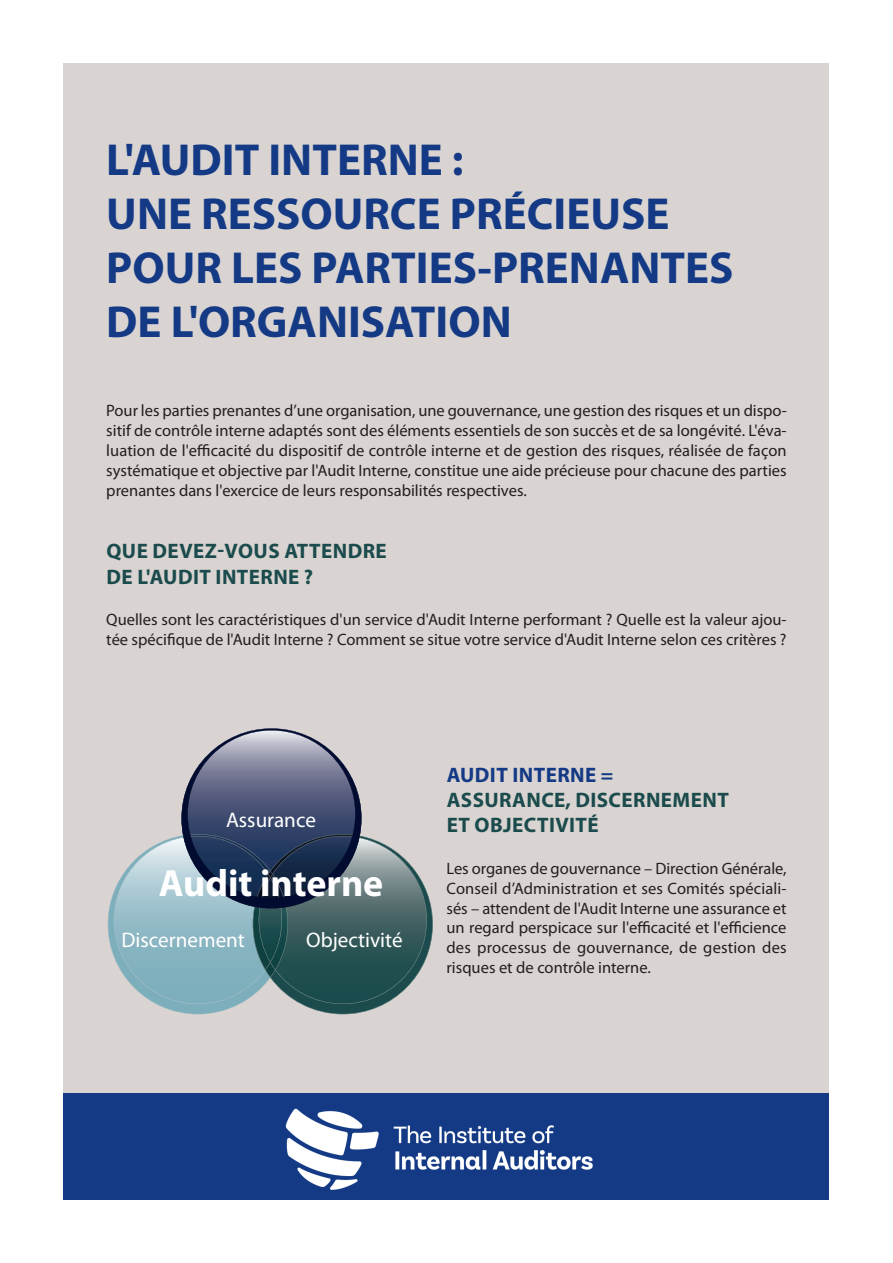
<style>
.page{position:relative;width:893px;height:1263px;background:#fff}
.page>*{position:absolute;margin:0;border:0;box-sizing:border-box;transform-origin:0 0}
.t1{font:700 45px/54px "Myriad Pro";color:#143a85}
.t2{font:700 38.1px "Myriad Pro";color:#fff}
.t3{font:21.15px "Myriad Pro";color:#fff}
.t4{font:700 21px/25.2px "Myriad Pro";letter-spacing:.02em;color:#1b4b4c}
.t5{font:700 21px "Myriad Pro";letter-spacing:.02em;color:#143a85}
.t6{font:16.5px/19.8px "Myriad Pro";color:#231f20;text-align:justify}
</style>
<div class="page">
<div style="left:64px;top:64px;width:765px;height:1135px;background:#d9d4d2"></div>
<div style="left:64px;top:1093px;width:765px;height:106px;background:#143a85"></div>
<svg style="left:108px;top:728px;width:325px;height:286px"></svg>
<img style="left:285px;top:1108px;width:308px;height:82px">
<h1 class="t1" style="left:106px;top:136px;width:629px">L'AUDIT INTERNE :<br>UNE RESSOURCE PRÉCIEUSE<br>POUR LES PARTIES-PRENANTES<br>DE L'ORGANISATION</h1>
<p class="t6" style="left:106px;top:402px;width:682px">Pour les parties prenantes d’une organisation, une gouvernance, une gestion des risques et un dispo&shy;sitif de contrôle interne adaptés sont des éléments essentiels de son succès et de sa longévité. L'éva&shy;luation de l'efficacité du dispositif de contrôle interne et de gestion des risques, réalisée de façon systématique et objective par l'Audit Interne, constitue une aide précieuse pour chacune des parties prenantes dans l'exercice de leurs responsabilités respectives.</p>
<p class="t4" style="left:107px;top:540px;width:282px">QUE DEVEZ-VOUS ATTENDRE<br>DE L'AUDIT INTERNE ?</p>
<p class="t6" style="left:106px;top:611px;width:682px">Quelles sont les caractéristiques d'un service d'Audit Interne performant ? Quelle est la valeur ajou&shy;tée spécifique de l'Audit Interne ? Comment se situe votre service d'Audit Interne selon ces critères ?</p>
<p class="t3" style="left:226px;top:812px;width:91px">Assurance</p>
<h2 class="t2" style="left:159px;top:869px;width:226px">Audit interne</h2>
<p class="t3" style="left:121px;top:932px;width:125px">Discernement</p>
<p class="t3" style="left:306px;top:932px;width:98px">Objectivité</p>
<p class="t5" style="left:447px;top:767px;width:168px">AUDIT INTERNE =</p>
<p class="t4" style="left:447px;top:789px;width:284px">ASSURANCE, DISCERNEMENT<br>ET OBJECTIVITÉ</p>
<p class="t6" style="left:446px;top:860px;width:342px">Les organes de gouvernance – Direction Générale, Conseil d’Administration et ses Comités spéciali&shy;sés – attendent de l'Audit Interne une assurance et un regard perspicace sur l'efficacité et l'efficience des processus de gouvernance, de gestion des risques et de contrôle interne.</p>
</div>
